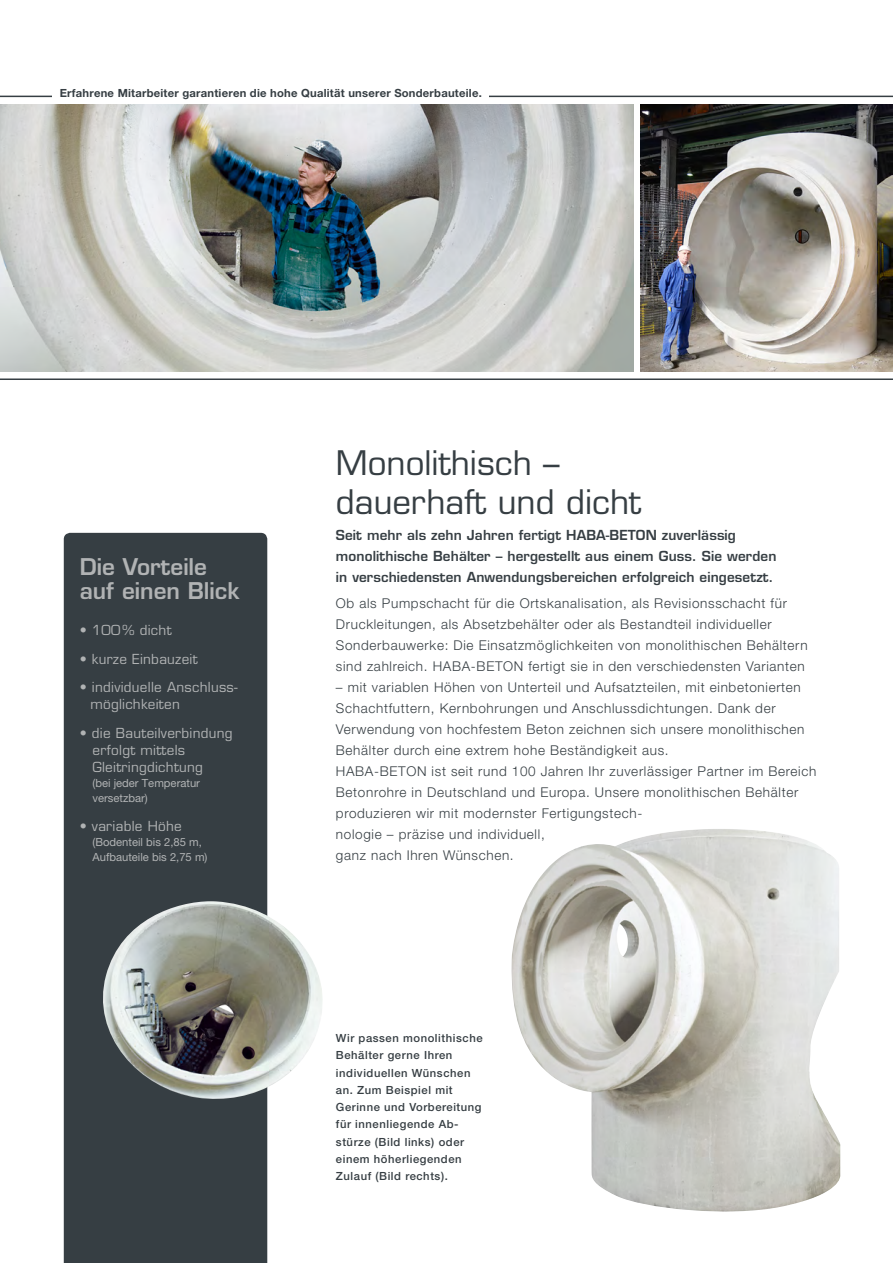
<style>
.page{position:relative;width:893px;height:1263px;background:#fff}
.page>*{position:absolute;margin:0;border:0;box-sizing:border-box;transform-origin:0 0}
.t1{font:33px/39px "Eurostile LTCE";color:#363e43}
.t2{font:600 22.5px/24.8px "Eurostile LTCE";color:#b1b3b4}
.t3{font:300 13.5px/21px "Helvetica Neue LT Pro";letter-spacing:.05em;color:#363e43}
.t4{font:600 13.5px/21px "Eurostile LTCE";letter-spacing:.01em;color:#363e43}
.t5{font:13.5px/17.2px "Eurostile LTCE";letter-spacing:.02em;color:#b1b3b4}
.t6{font:500 11.25px/17.2px "Helvetica Neue LT Pro";letter-spacing:.05em;color:#363e43}
.t7{font:11.25px/15px "Helvetica Neue LT Pro";color:#b1b3b4}
.t8{font:700 11.25px "Helvetica Neue LT Pro";letter-spacing:.02em;color:#363e43}
</style>
<div class="page">
<div style="left:64px;top:533px;width:203px;height:730px;background:#363e43"></div>
<svg style="left:0;top:96px;width:893px;height:284px"></svg>
<img style="left:0;top:104px;width:634px;height:268px">
<div style="left:53px;top:89px;width:436px;height:13px;background:#fff"></div>
<img style="left:90px;top:901px;width:233px;height:205px">
<img style="left:511px;top:829px;width:330px;height:383px">
<img style="left:640px;top:104px;width:253px;height:268px">
<p class="t8" style="left:60px;top:86px;width:424px">Erfahrene Mitarbeiter garantieren die hohe Qualität unserer Sonderbauteile.</p>
<h2 class="t2" style="left:80px;top:554px;width:161px">Die Vorteile auf einen Blick</h2>
<p class="t5" style="left:80px;top:621px;width:93px">• 100 % dicht</p>
<p class="t5" style="left:80px;top:650px;width:119px">• kurze Einbauzeit</p>
<p class="t5" style="left:90px;top:678px;width:149px;text-indent:-11px">• individuelle Anschluss&shy;möglichkeiten</p>
<p class="t5" style="left:92px;top:724px;width:142px;text-indent:-13px">• die Bauteilverbindung erfolgt mittels<br>Gleitringdichtung</p>
<p class="t7" style="left:92px;top:776px;width:109px">(bei jeder Temperatur versetzbar)</p>
<p class="t5" style="left:80px;top:817px;width:104px">• variable Höhe</p>
<p class="t7" style="left:92px;top:834px;width:117px">(Bodenteil bis 2,85 m,<br>Aufbauteile bis 2,75 m)</p>
<h1 class="t1" style="left:336px;top:443px;width:307px">Monolithisch – dauerhaft und dicht</h1>
<p class="t4" style="left:336px;top:524px;width:442px">Seit mehr als zehn Jahren fertigt HABA-BETON zuverlässig monolithische Behälter – hergestellt aus einem Guss. Sie werden in verschiedensten Anwendungsbereichen erfolgreich eingesetzt.</p>
<p class="t3" style="left:336px;top:592px;width:473px">Ob als Pumpschacht für die Ortskanalisation, als Revisionsschacht für Druckleitungen, als Absetzbehälter oder als Bestandteil individueller Sonderbauwerke: Die Einsatzmöglichkeiten von monolithischen Behältern sind zahlreich. HABA-BETON fertigt sie in den verschiedensten Varianten</p>
<p class="t3" style="left:336px;top:676px;width:482px">– mit variablen Höhen von Unterteil und Aufsatzteilen, mit einbetonierten Schachtfuttern, Kernbohrungen und Anschlussdichtungen. Dank der Verwendung von hochfestem Beton zeichnen sich unsere monolithischen Behälter durch eine extrem hohe Beständigkeit aus.<br>HABA-BETON ist seit rund 100 Jahren Ihr zuverlässiger Partner im Bereich Betonrohre in Deutschland und Europa. Unsere monolithischen Behälter produzieren wir mit modernster Fertigungstech-<br>nologie – präzise und individuell,<br>ganz nach Ihren Wünschen.</p>
<p class="t6" style="left:336px;top:1029px;width:148px">Wir passen monolithische<br>Behälter gerne Ihren individuellen Wünschen an. Zum Beispiel mit<br>Gerinne und Vorbereitung für innenliegende Ab&shy;stürze (Bild links) oder einem höherliegenden<br>Zulauf (Bild rechts).</p>
</div>
